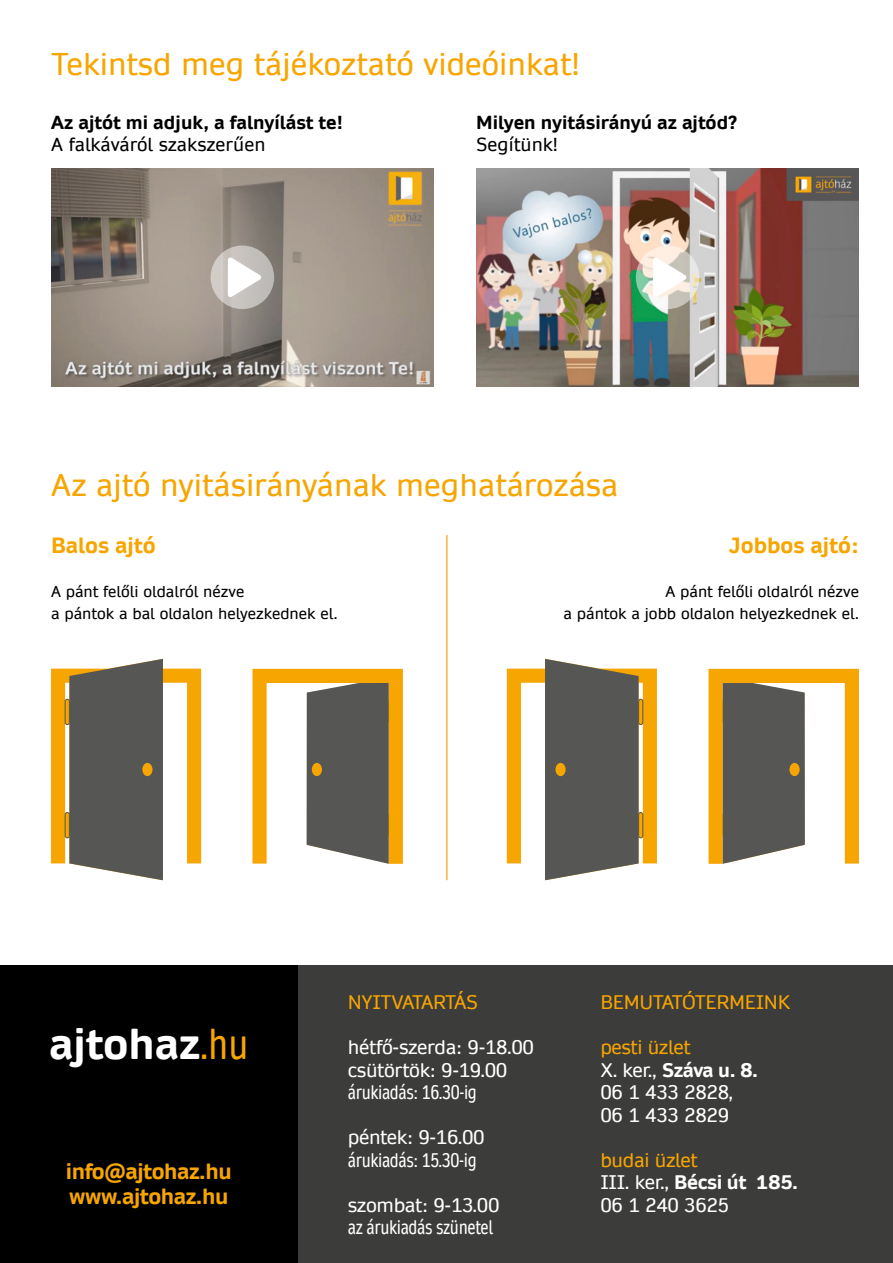
<style>
.page{position:relative;width:893px;height:1263px;background:#fff}
.page>*{position:absolute;margin:0;border:0;box-sizing:border-box;transform-origin:0 0}
.t1{font:700 41.25px "Daytona Pro";color:#fff}
.t2{font:30px "Daytona Pro";color:#f7a500}
.t3{font:700 21px "Daytona Pro";letter-spacing:-.02em;color:#f7a500}
.t4{font:700 21px "Daytona Pro";color:#f7a500}
.t5{font:18.75px "Daytona Pro";letter-spacing:-.02em;color:#fff}
.t6{font:condensed 18.75px "Daytona Pro";letter-spacing:-.02em;color:#fff}
.t7{font:18.75px "Daytona Pro";letter-spacing:-.02em;color:#f7a500}
.t8{font:700 18.75px "Daytona Pro";letter-spacing:-.02em;color:#fff}
.t9{font:700 18px "Daytona Pro";color:#000}
.t10{font:18px "Daytona Pro";color:#000}
.t11{font:15px "Daytona Pro";color:#000}
.s1{font-weight:400;font-stretch:condensed;color:#f7a500}
.s2{font-weight:400}
</style>
<div class="page">
<div style="left:0;top:965px;width:893px;height:298px;background:#3c3c3a"></div>
<div style="left:0;top:965px;width:298px;height:298px;background:#000"></div>
<svg style="left:252px;top:669px;width:151px;height:195px"></svg>
<div style="left:312px;top:763px;width:10px;height:13px;background:#f7a500;border-radius:50%"></div>
<svg style="left:709px;top:669px;width:150px;height:195px"></svg>
<div style="left:789px;top:763px;width:11px;height:13px;background:#f7a500;border-radius:50%"></div>
<svg style="left:51px;top:659px;width:150px;height:221px"></svg>
<div style="left:142px;top:763px;width:10px;height:13px;background:#f7a500;border-radius:50%"></div>
<hr style="left:65px;top:699px;width:4px;height:26px;background:#f7a500;border-radius:2px">
<div style="left:65px;top:699px;width:5px;height:26px;border:1px solid #565655;border-radius:2px"></div>
<hr style="left:65px;top:812px;width:4px;height:26px;background:#f7a500;border-radius:2px">
<div style="left:65px;top:812px;width:5px;height:26px;border:1px solid #565655;border-radius:2px"></div>
<svg style="left:507px;top:659px;width:150px;height:221px"></svg>
<div style="left:555px;top:763px;width:11px;height:13px;background:#f7a500;border-radius:50%"></div>
<hr style="left:639px;top:699px;width:4px;height:26px;background:#f7a500;border-radius:2px">
<div style="left:638px;top:699px;width:5px;height:26px;border:1px solid #565655;border-radius:2px"></div>
<hr style="left:639px;top:812px;width:4px;height:26px;background:#f7a500;border-radius:2px">
<div style="left:638px;top:812px;width:5px;height:26px;border:1px solid #565655;border-radius:2px"></div>
<hr style="left:446px;top:535px;width:1px;height:345px;background:#f7a500">
<img style="left:51px;top:168px;width:383px;height:219px">
<img style="left:476px;top:168px;width:383px;height:219px">
<div style="left:211px;top:245px;width:63px;height:64px;background:linear-gradient(to right,#d2ccc7,#b9b7b4);border-radius:50%"></div>
<svg style="left:228px;top:257px;width:33px;height:40px"></svg>
<svg style="left:636px;top:245px;width:63px;height:64px;background:#dbddcf"></svg>
<svg style="left:653px;top:257px;width:33px;height:40px"></svg>
<p class="t2" style="left:51px;top:44px;width:531px">Tekintsd meg tájékoztató videóinkat!</p>
<p class="t9" style="left:51px;top:110px;width:294px">Az ajtót mi adjuk, a falnyílást te!</p>
<p class="t10" style="left:51px;top:132px;width:216px">A falkáváról szakszerűen</p>
<p class="t9" style="left:476px;top:110px;width:262px">Milyen nyitásirányú az ajtód?</p>
<p class="t10" style="left:476px;top:132px;width:83px">Segítünk!</p>
<p class="t2" style="left:51px;top:465px;width:569px">Az ajtó nyitásirányának meghatározása</p>
<p class="t4" style="left:51px;top:532px;width:106px">Balos ajtó</p>
<p class="t11" style="left:51px;top:581px;width:195px">A pánt felőli oldalról nézve</p>
<p class="t11" style="left:51px;top:603px;width:288px">a pántok a bal oldalon helyezkednek el.</p>
<p class="t4" style="left:729px;top:532px;width:131px">Jobbos ajtó:</p>
<p class="t11" style="left:666px;top:581px;width:195px">A pánt felőli oldalról nézve</p>
<p class="t11" style="left:563px;top:603px;width:297px">a pántok a jobb oldalon helyezkednek el.</p>
<p class="t1" style="left:49px;top:1016px;width:201px">ajtohaz<span class="s1">.hu</span></p>
<p class="t3" style="left:66px;top:1157px;width:167px">info@ajtohaz.hu</p>
<p class="t3" style="left:69px;top:1182px;width:161px">www.ajtohaz.hu</p>
<p class="t7" style="left:348px;top:990px;width:132px">NYITVATARTÁS</p>
<p class="t5" style="left:348px;top:1035px;width:188px">hétfő-szerda: 9-18.00</p>
<p class="t5" style="left:348px;top:1057px;width:161px">csütörtök: 9-19.00</p>
<p class="t6" style="left:348px;top:1080px;width:131px">árukiadás: 16.30-ig</p>
<p class="t5" style="left:348px;top:1125px;width:138px">péntek: 9-16.00</p>
<p class="t6" style="left:348px;top:1147px;width:130px">árukiadás: 15.30-ig</p>
<p class="t5" style="left:348px;top:1192px;width:153px">szombat: 9-13.00</p>
<p class="t6" style="left:348px;top:1215px;width:147px">az árukiadás szünetel</p>
<p class="t7" style="left:600px;top:990px;width:191px">BEMUTATÓTERMEINK</p>
<p class="t7" style="left:600px;top:1035px;width:92px">pesti üzlet</p>
<p class="t8" style="left:600px;top:1057px;width:159px"><span class="s2">X. ker.,</span> Száva u. 8.</p>
<p class="t5" style="left:600px;top:1080px;width:134px">06 1 433 2828,</p>
<p class="t5" style="left:600px;top:1102px;width:130px">06 1 433 2829</p>
<p class="t7" style="left:600px;top:1147px;width:99px">budai üzlet</p>
<p class="t8" style="left:600px;top:1170px;width:199px"><span class="s2">III. ker.,</span> Bécsi út 185.</p>
<p class="t5" style="left:600px;top:1192px;width:130px">06 1 240 3625</p>
</div>
